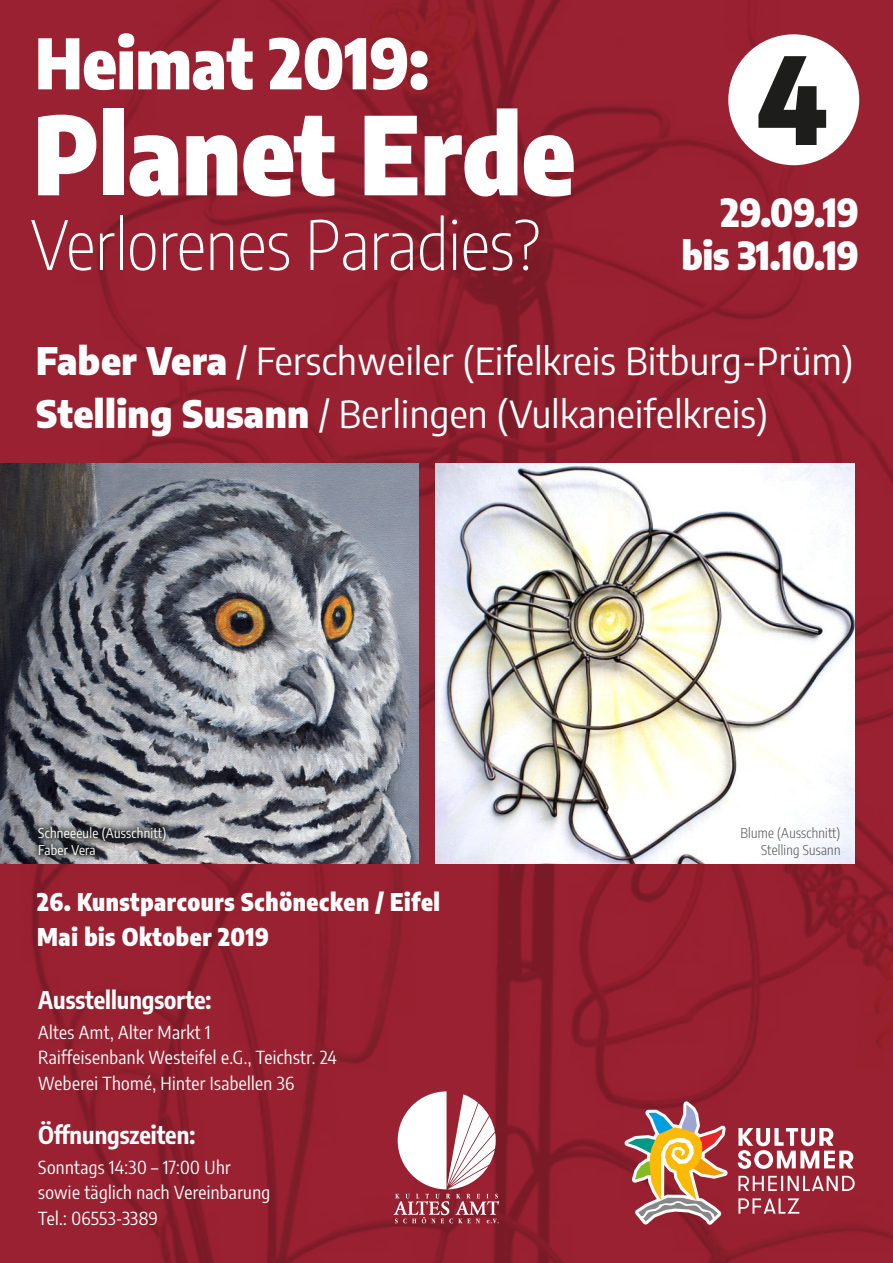
<style>
.page{position:relative;width:893px;height:1263px;background:#fff}
.page>*{position:absolute;margin:0;border:0;box-sizing:border-box;transform-origin:0 0}
.t1{font:900 120px "Encode Sans Condensed";color:#1d1d1b}
.t2{font:900 107.55px "Encode Sans Condensed";color:#fff}
.t3{font:900 69px "Encode Sans Condensed";color:#fff}
.t4{font:200 67.5px "Encode Sans Condensed";color:#fff}
.t5{font:900 38.1px/42.9px "Encode Sans Condensed";color:#fff;text-align:right}
.t6{font:semi-condensed 37.35px/53.4px "Encode Sans";letter-spacing:.01em;color:#fff}
.t7{font:900 24px/34.2px "Encode Sans Condensed";letter-spacing:.025em;color:#fff}
.t8{font:700 24px "Encode Sans Condensed";color:#fff}
.t9{font:18px/25.5px "Encode Sans Condensed";letter-spacing:.02em;color:#fff}
.t10{font:13.5px/16.5px "Encode Sans Condensed";letter-spacing:.02em;color:#fff}
.t11{font:300 13.5px/16.5px "Encode Sans Condensed";letter-spacing:.02em;color:#575756;text-align:right}
.s1{font-weight:900}
</style>
<div class="page">
<img style="left:0;top:0;width:893px;height:1263px">
<div style="left:728px;top:34px;width:131px;height:131px;background:#fff;border-radius:50%"></div>
<svg style="left:394px;top:1091px;width:105px;height:132px"></svg>
<img style="left:436px;top:463px;width:419px;height:400px">
<img style="left:0;top:463px;width:419px;height:400px">
<div style="left:31px;top:820px;width:142px;height:42px;background:#1d1d1b;opacity:.63"></div>
<svg style="left:738px;top:1198px;width:61px;height:16px"></svg>
<svg style="left:738px;top:1176px;width:117px;height:15px"></svg>
<svg style="left:738px;top:1128px;width:115px;height:41px"></svg>
<svg style="left:625px;top:1101px;width:103px;height:124px;background:#b77660"></svg>
<h3 class="t3" style="left:35px;top:9px;width:395px">Heimat 2019:</h3>
<h2 class="t2" style="left:33px;top:70px;width:543px">Planet Erde</h2>
<h3 class="t4" style="left:31px;top:198px;width:511px">Verlorenes Paradies?</h3>
<h1 class="t1" style="left:757px;top:5px;width:72px">4</h1>
<h3 class="t5" style="left:682px;top:188px;width:179px">29.09.19 bis 31.10.19</h3>
<h3 class="t6" style="left:36px;top:333px;width:819px"><span class="s1">Faber Vera</span> / Ferschweiler (Eifelkreis Bitburg-Prüm)<br><span class="s1">Stelling Susann</span> / Berlingen (Vulkaneifelkreis)</h3>
<p class="t10" style="left:38px;top:824px;width:130px">Schneeeule (Ausschnitt)<br>Faber Vera</p>
<p class="t11" style="left:740px;top:824px;width:101px">Blume (Ausschnitt)<br>Stelling Susann</p>
<h3 class="t7" style="left:37px;top:883px;width:404px">26. Kunstparcours Schönecken / Eifel<br>Mai bis Oktober 2019</h3>
<h3 class="t8" style="left:38px;top:982px;width:175px">Ausstellungsorte:</h3>
<p class="t9" style="left:38px;top:1018px;width:300px">Altes Amt, Alter Markt 1<br>Raiffeisenbank Westeifel e.G., Teichstr. 24<br>Weberei Thomé, Hinter Isabellen 36</p>
<h3 class="t8" style="left:38px;top:1117px;width:158px">Öffnungszeiten:</h3>
<p class="t9" style="left:38px;top:1153px;width:233px">Sonntags 14:30 – 17:00 Uhr sowie täglich nach Vereinbarung<br>Tel.: 06553-3389</p>
</div>
